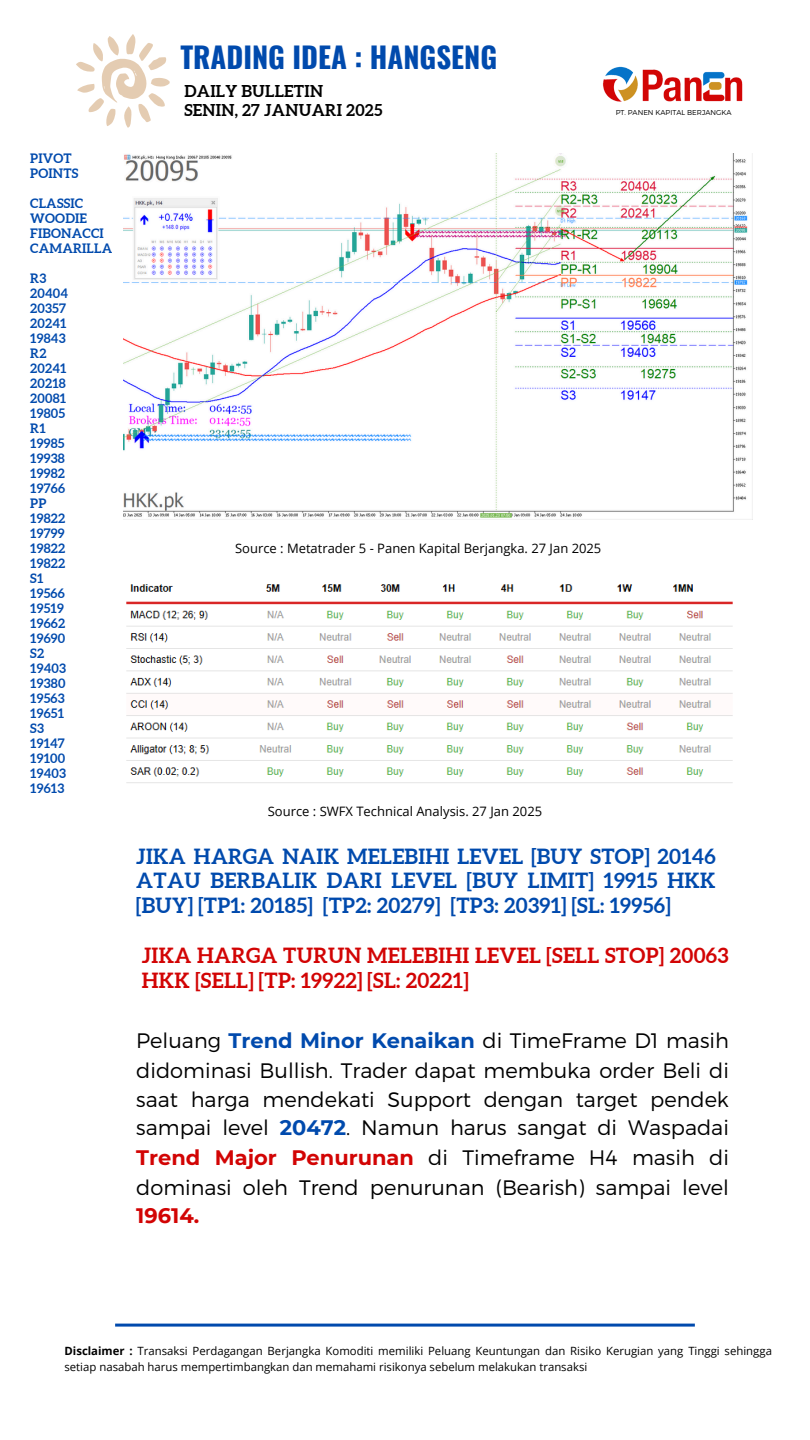
<style>
.page{position:relative;width:810px;height:1440px;background:#fff}
.page>*{position:absolute;margin:0;border:0;box-sizing:border-box;transform-origin:0 0}
.t1{font:700 28.9px "Oswald";color:#004aad}
.t2{font:300 20.9px/29.2px "Montserrat";color:#000;text-align:justify}
.t3{font:700 20.9px/24.8px "Aleo";letter-spacing:.015em;color:#004aad;text-align:justify}
.t4{font:700 20.9px/24.8px "Aleo";letter-spacing:.015em;color:#d20404}
.t5{font:700 16.3px/19.1px "Aleo";letter-spacing:.015em;color:#000}
.t6{font:700 13px/15px "Aleo";letter-spacing:.015em;color:#004aad}
.t7{font:13px "Open Sans";color:#000}
.t8{font:11.4px/15.8px "Open Sans";color:#000}
.t9{font:300 7.1px "Montserrat";color:#000}
.s1{font-weight:700;color:#004aad}
.s2{font-weight:700;color:#d20404}
.s3{font-weight:700}
</style>
<div class="page">
<svg style="left:76px;top:34px;width:94px;height:94px"></svg>
<img style="left:603px;top:66px;width:140px;height:36px">
<hr style="left:115px;top:1324px;width:580px;height:3px;background:#004aad">
<img style="left:126px;top:584px;width:607px;height:199px">
<img style="left:123px;top:153px;width:625px;height:365px">
<p class="t6" style="left:30px;top:151px;width:50px">PIVOT<br>POINTS</p>
<h5 class="t6" style="left:30px;top:196px;width:83px">CLASSIC<br>WOODIE<br>FIBONACCI<br>CAMARILLA</h5>
<h5 class="t6" style="left:30px;top:271px;width:39px">R3<br>20404<br>20357<br>20241<br>19843<br>R2<br>20241<br>20218<br>20081<br>19805<br>R1<br>19985<br>19938<br>19982<br>19766<br>PP<br>19822<br>19799<br>19822<br>19822<br>S1<br>19566<br>19519<br>19662<br>19690<br>S2<br>19403<br>19380<br>19563<br>19651<br>S3<br>19147<br>19100<br>19403<br>19613</h5>
<h1 class="t1" style="left:180px;top:34px;width:318px">TRADING IDEA : HANGSENG</h1>
<h4 class="t5" style="left:184px;top:81px;width:199px">DAILY BULLETIN<br>SENIN, 27 JANUARI 2025</h4>
<p class="t9" style="left:616px;top:107px;width:117px">PT. PANEN KAPITAL BERJANGKA</p>
<h6 class="t7" style="left:235px;top:539px;width:368px">Source : Metatrader 5 - Panen Kapital Berjangka. 27 Jan 2025</h6>
<h2 class="t7" style="left:268px;top:802px;width:276px">Source : SWFX Technical Analysis. 27 Jan 2025</h2>
<h5 class="t3" style="left:136px;top:844px;width:581px">JIKA HARGA NAIK MELEBIHI LEVEL [BUY STOP] 20146<br>ATAU BERBALIK DARI LEVEL [BUY LIMIT] 19915 HKK [BUY] [TP1: 20185] [TP2: 20279] [TP3: 20391] [SL: 19956]</h5>
<h6 class="t4" style="left:142px;top:943px;width:588px">JIKA HARGA TURUN MELEBIHI LEVEL [SELL STOP] 20063<br>HKK [SELL] [TP: 19922] [SL: 20221]</h6>
<p class="t2" style="left:136px;top:1025px;width:594px">Peluang <span class="s1">Trend Minor Kenaikan</span> di TimeFrame D1 masih didominasi Bullish. Trader dapat membuka order Beli di saat harga mendekati Support dengan target pendek sampai level <span class="s1">20472</span>. Namun harus sangat di Waspadai <span class="s2">Trend Major Penurunan</span> di Timeframe H4 masih di dominasi oleh Trend penurunan (Bearish) sampai level <span class="s2">19614.</span></p>
<p class="t8" style="left:64px;top:1343px;width:709px"><span class="s3">Disclaimer :</span> Transaksi Perdagangan Berjangka Komoditi memiliki Peluang Keuntungan dan Risiko Kerugian yang Tinggi sehingga setiap nasabah harus mempertimbangkan dan memahami risikonya sebelum melakukan transaksi</p>
</div>
